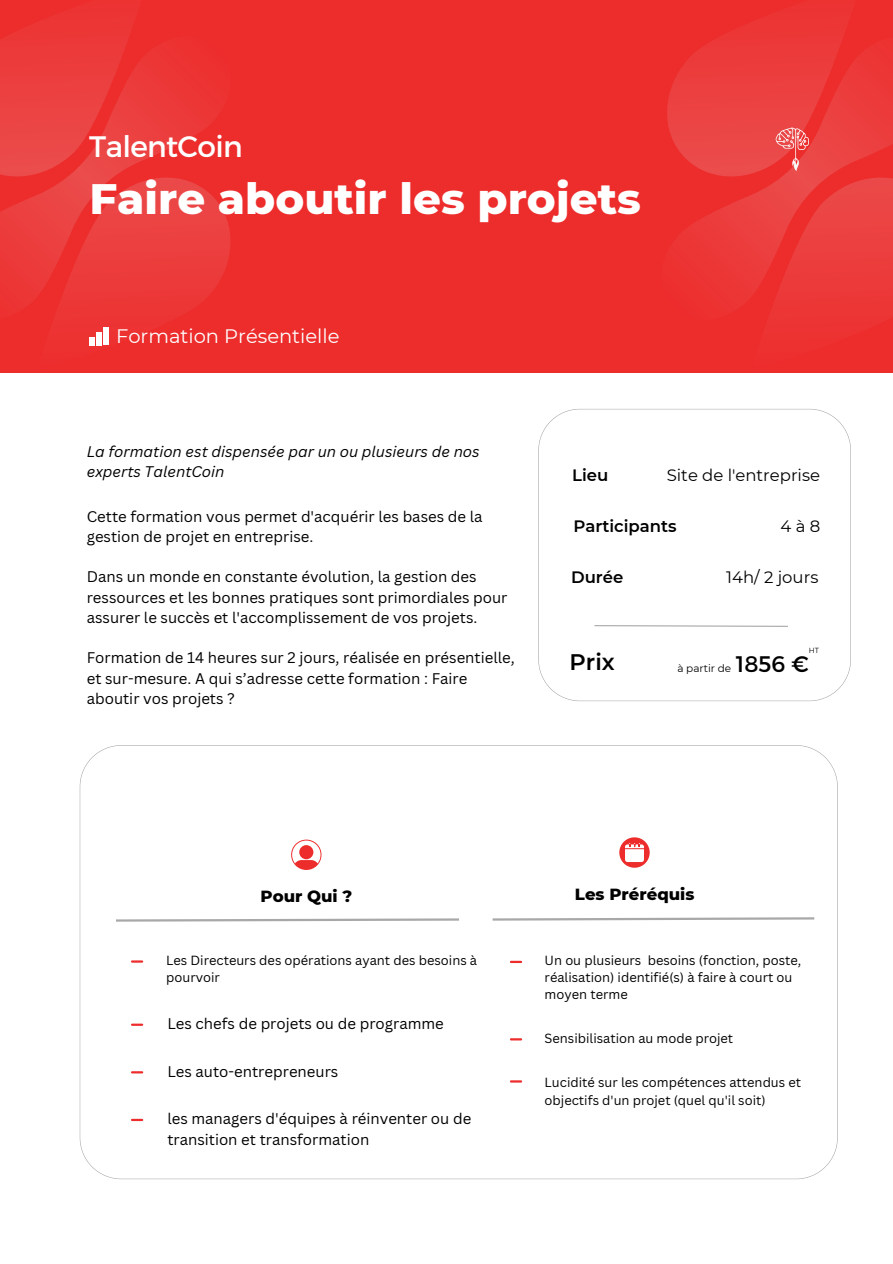
<style>
.page{position:relative;width:893px;height:1264px;background:#fff}
.page>*{position:absolute;margin:0;border:0;box-sizing:border-box;transform-origin:0 0}
.t1{font:800 43.5px "Montserrat";color:#fff}
.t2{font:29.55px "Montserrat";letter-spacing:-.02em;color:#fff}
.t3{font:22.5px "Montserrat";color:#000}
.t4{font:600 22.5px "Montserrat";color:#000}
.t5{font:19.5px "Montserrat";color:#fff}
.t6{font:16.5px "Montserrat";color:#000}
.t7{font:600 16.5px "Montserrat";color:#000}
.t8{font:800 16.5px "Montserrat";color:#000}
.t9{font:15px/20.2px "Canva Sans";color:#000}
.t10{font:italic 15px "Canva Sans";color:#000}
.t11{font:12.9px/17.4px "Canva Sans";color:#000}
.t12{font:10.5px "Montserrat";color:#000}
.t13{font:7.35px "Montserrat";color:#000}
</style>
<div class="page">
<div style="left:0;top:0;width:892px;height:372px;background:#ed2c2c"></div>
<svg style="left:0;top:30px;width:230px;height:276px;fill:#ec3b3b"></svg>
<svg style="left:667px;top:30px;width:225px;height:276px;fill:#ec3b3b"></svg>
<img style="left:771px;top:125px;width:42px;height:49px">
<div style="left:89px;top:337px;width:5px;height:8px;background:#fff"></div>
<div style="left:96px;top:332px;width:5px;height:14px;background:#fff"></div>
<div style="left:103px;top:327px;width:5px;height:18px;background:#fff"></div>
<svg style="left:538px;top:409px;width:312px;height:292px"></svg>
<svg style="left:80px;top:745px;width:757px;height:434px"></svg>
<svg style="left:291px;top:839px;width:30px;height:31px"></svg>
<svg style="left:114px;top:917px;width:347px;height:5px"></svg>
<svg style="left:490px;top:916px;width:326px;height:5px"></svg>
<svg style="left:619px;top:837px;width:30px;height:30px"></svg>
<svg style="left:132px;top:960px;width:10px;height:2px"></svg>
<svg style="left:511px;top:960px;width:10px;height:3px"></svg>
<svg style="left:132px;top:1023px;width:10px;height:2px"></svg>
<svg style="left:511px;top:1038px;width:10px;height:2px"></svg>
<svg style="left:511px;top:1080px;width:10px;height:2px"></svg>
<svg style="left:593px;top:624px;width:196px;height:3px"></svg>
<svg style="left:132px;top:1118px;width:10px;height:3px"></svg>
<svg style="left:132px;top:1071px;width:10px;height:2px"></svg>
<p class="t2" style="left:89px;top:127px;width:155px">TalentCoin</p>
<p class="t1" style="left:89px;top:172px;width:553px">Faire aboutir les projets</p>
<p class="t5" style="left:116px;top:324px;width:225px">Formation Présentielle</p>
<p class="t10" style="left:87px;top:441px;width:394px">La formation est dispensée par un ou plusieurs de nos</p>
<p class="t10" style="left:87px;top:461px;width:139px">experts TalentCoin</p>
<p class="t9" style="left:87px;top:506px;width:397px">Cette formation vous permet d'acquérir les bases de la</p>
<p class="t9" style="left:87px;top:526px;width:228px">gestion de projet en entreprise.</p>
<p class="t9" style="left:87px;top:566px;width:391px">Dans un monde en constante évolution, la gestion des</p>
<p class="t9" style="left:87px;top:586px;width:422px">ressources et les bonnes pratiques sont primordiales pour</p>
<p class="t9" style="left:87px;top:607px;width:392px">assurer le succès et l'accomplissement de vos projets.</p>
<p class="t9" style="left:87px;top:647px;width:429px">Formation de 14 heures sur 2 jours, réalisée en présentielle,</p>
<p class="t9" style="left:87px;top:667px;width:382px">et sur-mesure. A qui s’adresse cette formation : Faire aboutir vos projets ?</p>
<p class="t7" style="left:572px;top:465px;width:38px">Lieu</p>
<p class="t6" style="left:666px;top:465px;width:155px">Site de l'entreprise</p>
<p class="t7" style="left:573px;top:516px;width:105px">Participants</p>
<p class="t7" style="left:571px;top:567px;width:54px">Durée</p>
<p class="t6" style="left:780px;top:516px;width:41px">4à8</p>
<p class="t6" style="left:726px;top:567px;width:94px">14h/ 2 jours</p>
<p class="t13" style="left:808px;top:646px;width:12px">HT</p>
<p class="t4" style="left:569px;top:648px;width:47px">Prix</p>
<p class="t3" style="left:735px;top:649px;width:75px">1856 €</p>
<p class="t12" style="left:677px;top:661px;width:55px">à partir de</p>
<p class="t8" style="left:260px;top:885px;width:93px">Pour Qui ?</p>
<p class="t8" style="left:575px;top:883px;width:121px">Les Préréquis</p>
<p class="t11" style="left:166px;top:950px;width:312px">Les Directeurs des opérations ayant des besoins à pourvoir</p>
<p class="t9" style="left:167px;top:1013px;width:278px">Les chefs de projets ou de programme</p>
<p class="t9" style="left:167px;top:1060px;width:172px">Les auto-entrepreneurs</p>
<p class="t9" style="left:167px;top:1108px;width:305px">les managers d'équipes à réinventer ou de transition et transformation</p>
<p class="t11" style="left:544px;top:950px;width:258px">Un ou plusieurs besoins (fonction, poste, réalisation) identifié(s) à faire à court ou moyen terme</p>
<p class="t11" style="left:544px;top:1029px;width:190px">Sensibilisation au mode projet</p>
<p class="t11" style="left:544px;top:1073px;width:258px">Lucidité sur les compétences attendus et objectifs d'un projet (quel qu'il soit)</p>
</div>
